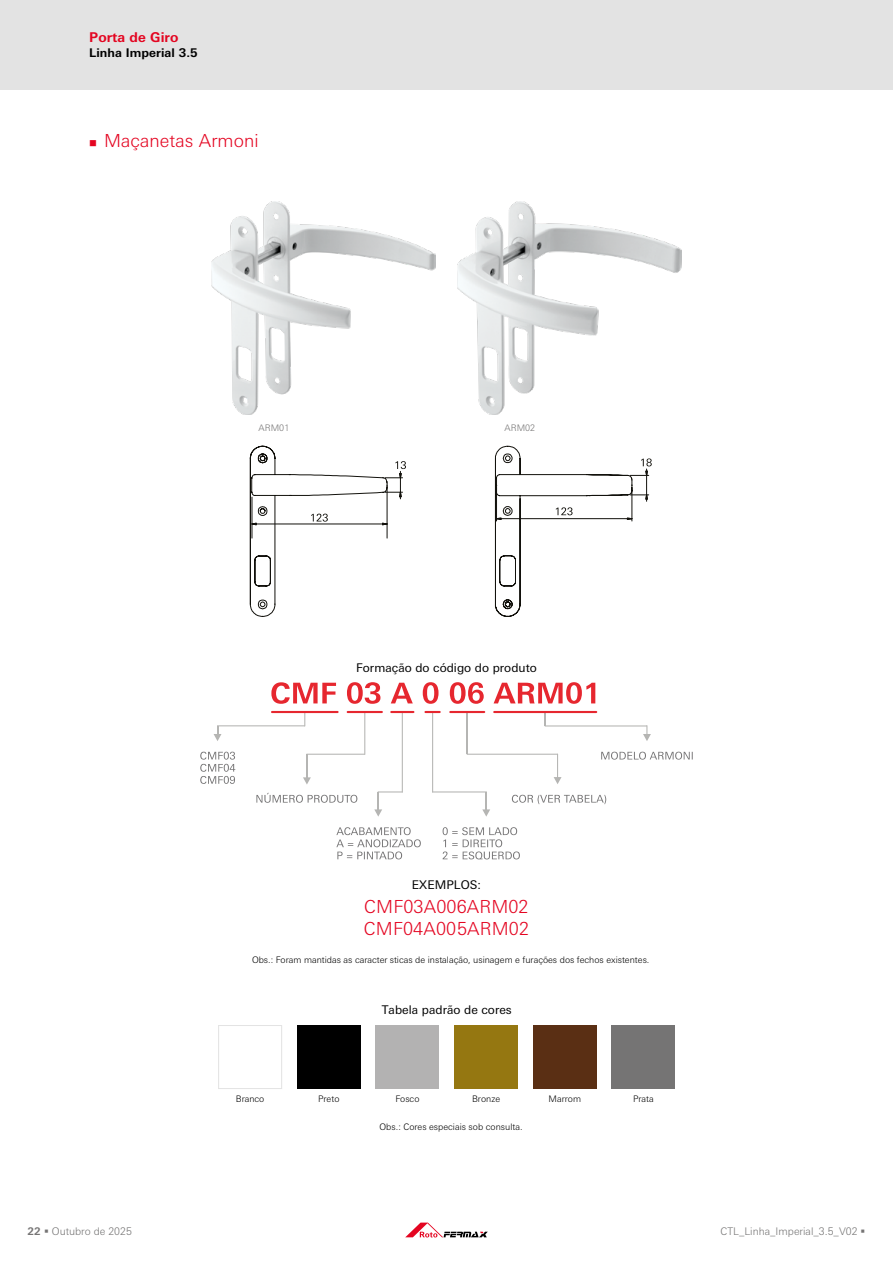
<style>
.page{position:relative;width:893px;height:1263px;background:#fff}
.page>*{position:absolute;margin:0;border:0;box-sizing:border-box;transform-origin:0 0}
.t1{font:300 18px/22.5px "LT Univers Basic";letter-spacing:.005em;color:#e40521}
.t2{font:700 13.5px "LT Univers Basic";letter-spacing:.005em;color:#e40521}
.t3{font:12px "LT Univers Basic";letter-spacing:.005em;color:#000}
.t4{font:700 12px "LT Univers Basic";letter-spacing:.005em;color:#000}
.t5{font:300 10.5px "LT Univers Basic";color:#757474}
.t6{font:300 9px "LT Univers Basic";color:#000}
.t7{font:300 9px "LT Univers Basic";color:#757474}
.s1{font-weight:700}
</style>
<div class="page">
<div style="left:0;top:0;width:893px;height:89px;background:#e3e3e3"></div>
<svg style="left:374px;top:712px;width:29px;height:105px"></svg>
<svg style="left:200px;top:712px;width:165px;height:72px"></svg>
<svg style="left:256px;top:793px;width:101px;height:10px"></svg>
<svg style="left:336px;top:827px;width:85px;height:32px"></svg>
<svg style="left:443px;top:827px;width:77px;height:32px"></svg>
<hr style="left:348px;top:711px;width:34px;height:2px;background:#e6272f">
<hr style="left:391px;top:711px;width:22px;height:2px;background:#e6272f">
<svg style="left:425px;top:711px;width:268px;height:106px"></svg>
<hr style="left:450px;top:711px;width:34px;height:2px;background:#e6272f">
<hr style="left:494px;top:711px;width:102px;height:2px;background:#e6272f">
<hr style="left:272px;top:711px;width:66px;height:2px;background:#e6272f">
<svg style="left:271px;top:682px;width:324px;height:22px"></svg>
<div style="left:454px;top:1025px;width:64px;height:64px;background:#957711"></div>
<div style="left:297px;top:1025px;width:64px;height:64px;background:#000"></div>
<div style="left:376px;top:1025px;width:63px;height:64px;background:#b3b2b2"></div>
<div style="left:218px;top:1025px;width:64px;height:64px;background:#fff;border:1px solid #e3e3e3"></div>
<div style="left:612px;top:1025px;width:63px;height:64px;background:#757474"></div>
<div style="left:533px;top:1025px;width:64px;height:64px;background:#5a2f14"></div>
<img style="left:458px;top:202px;width:224px;height:212px">
<img style="left:211px;top:202px;width:224px;height:212px">
<svg style="left:494px;top:446px;width:158px;height:171px"></svg>
<svg style="left:250px;top:446px;width:156px;height:171px"></svg>
<svg style="left:405px;top:1222px;width:83px;height:15px"></svg>
<h2 class="t2" style="left:89px;top:29px;width:91px">Porta de Giro</h2>
<h3 class="t4" style="left:89px;top:45px;width:110px">Linha Imperial 3.5</h3>
<h1 class="t1" style="left:89px;top:129px;width:171px">■ Maçanetas Armoni</h1>
<p class="t7" style="left:259px;top:423px;width:32px">ARM01</p>
<p class="t7" style="left:505px;top:423px;width:32px">ARM02</p>
<h3 class="t3" style="left:356px;top:660px;width:182px">Formação do código do produto</h3>
<h3 class="t3" style="left:412px;top:878px;width:71px">EXEMPLOS:</h3>
<h1 class="t1" style="left:364px;top:895px;width:167px">CMF03A006ARM02<br>CMF04A005ARM02</h1>
<p class="t6" style="left:252px;top:955px;width:399px">Obs.: Foram mantidas as características de instalação, usinagem e furações dos fechos existentes.</p>
<h3 class="t3" style="left:382px;top:1003px;width:132px">Tabela padrão de cores</h3>
<p class="t6" style="left:236px;top:1093px;width:30px">Branco</p>
<p class="t6" style="left:318px;top:1093px;width:23px">Preto</p>
<p class="t6" style="left:395px;top:1093px;width:26px">Fosco</p>
<p class="t6" style="left:472px;top:1093px;width:30px">Bronze</p>
<p class="t6" style="left:548px;top:1093px;width:34px">Marrom</p>
<p class="t6" style="left:633px;top:1093px;width:22px">Prata</p>
<p class="t6" style="left:380px;top:1121px;width:144px">Obs.: Cores especiais sob consulta.</p>
<p class="t5" style="left:28px;top:1225px;width:106px"><span class="s1">22</span> ▪ Outubro de 2025</p>
<p class="t5" style="left:720px;top:1225px;width:146px">CTL_Linha_Imperial_3.5_V02 ▪</p>
</div>
